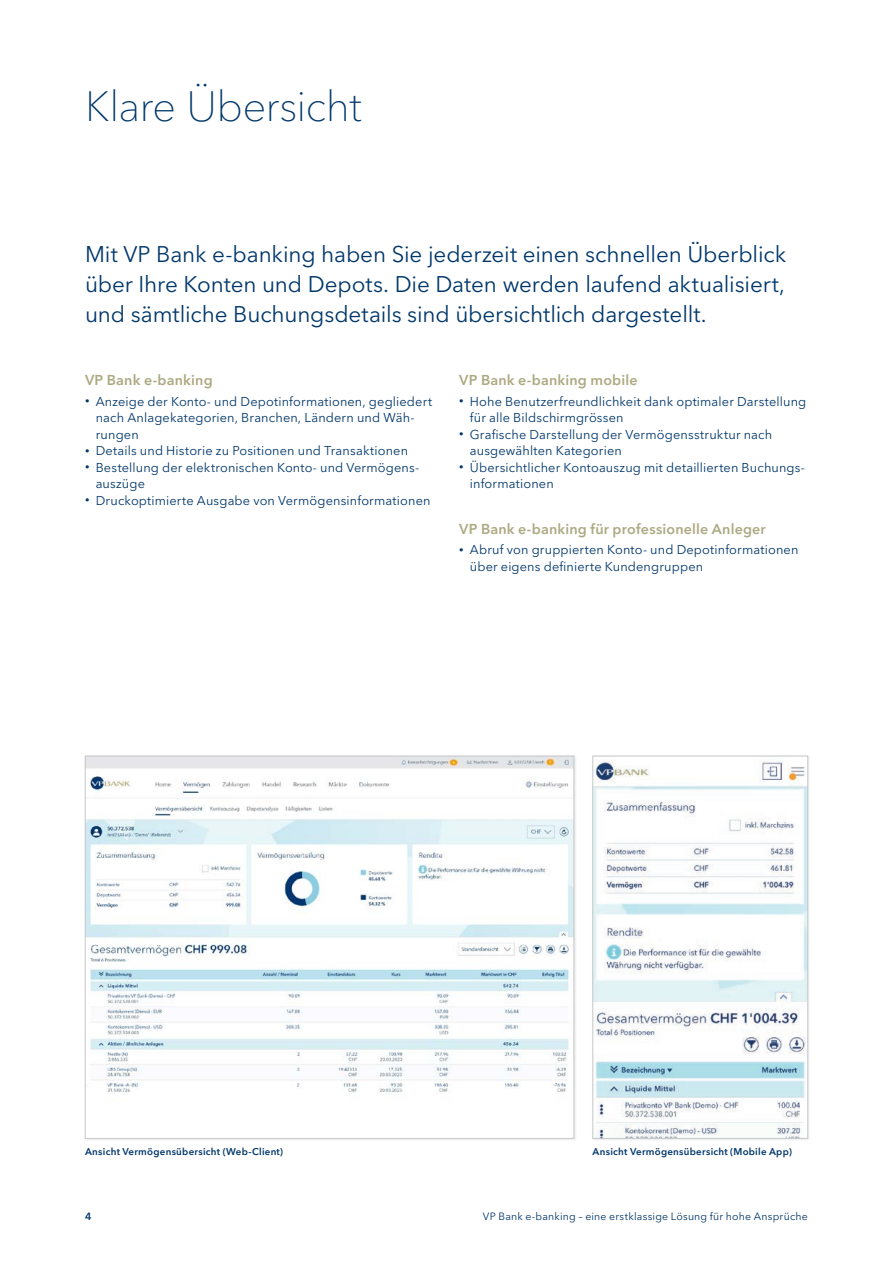
<style>
.page{position:relative;width:893px;height:1263px;background:#fff}
.page>*{position:absolute;margin:0;border:0;box-sizing:border-box;transform-origin:0 0}
.t1{font:100 42px "VP Next";letter-spacing:-.015em;color:#00376b}
.t2{font:22.5px/30px "VP Next";letter-spacing:-.005em;color:#00376b;text-align:justify}
.t3{font:600 14.25px "VP Next";letter-spacing:.01em;color:#ada982}
.t4{font:12.75px/16.5px "VP Next";letter-spacing:.01em;color:#00376b}
.t5{font:10.5px "VP Next";letter-spacing:.02em;color:#00376b}
.t6{font:600 10.5px "VP Next";color:#00376b}
.t7{font:600 9.75px "VP Next";letter-spacing:.025em;color:#00376b}
.s1{font-size:8.85px}
</style>
<div class="page">
<div style="left:591px;top:755px;width:220px;height:386px;background:#231f20;opacity:.1"></div>
<img style="left:595px;top:758px;width:211px;height:378px">
<div style="left:593px;top:756px;width:215px;height:382px;border:1px solid #c7c8ca"></div>
<img style="left:87px;top:758px;width:485px;height:336px">
<h1 class="t1" style="left:85px;top:81px;width:278px">Klare Übersicht</h1>
<h2 class="t2" style="left:85px;top:239px;width:703px">Mit VP Bank e-banking haben Sie jederzeit einen schnellen Überblick über Ihre Konten und Depots. Die Daten werden laufend aktualisiert, und sämtliche Buchungsdetails sind übersichtlich dargestellt.</h2>
<p class="t3" style="left:85px;top:371px;width:129px">VP Bank e-banking</p>
<p class="t4" style="left:96px;top:393px;width:338px;text-indent:-11px"><span class="s1">•</span> Anzeige der Konto- und Depotinformationen, gegliedert nach Anlagekategorien, Branchen, Ländern und Wäh&shy;rungen</p>
<p class="t4" style="left:85px;top:442px;width:325px"><span class="s1">•</span> Details und Historie zu Positionen und Transaktionen</p>
<p class="t4" style="left:96px;top:459px;width:324px;text-indent:-11px"><span class="s1">•</span> Bestellung der elektronischen Konto- und Vermögens&shy;auszüge</p>
<p class="t4" style="left:85px;top:492px;width:347px"><span class="s1">•</span> Druckoptimierte Ausgabe von Vermögensinformationen</p>
<p class="t3" style="left:459px;top:371px;width:180px">VP Bank e-banking mobile</p>
<p class="t4" style="left:470px;top:393px;width:338px;text-indent:-11px"><span class="s1">•</span> Hohe Benutzerfreundlichkeit dank optimaler Darstellung für alle Bildschirmgrössen</p>
<p class="t4" style="left:470px;top:426px;width:304px;text-indent:-11px"><span class="s1">•</span> Grafische Darstellung der Vermögensstruktur nach ausgewählten Kategorien</p>
<p class="t4" style="left:470px;top:459px;width:335px;text-indent:-11px"><span class="s1">•</span> Übersichtlicher Kontoauszug mit detaillierten Buchungs&shy;informationen</p>
<p class="t3" style="left:459px;top:520px;width:308px">VP Bank e-banking für professionelle Anleger</p>
<p class="t4" style="left:470px;top:541px;width:330px;text-indent:-11px"><span class="s1">•</span> Abruf von gruppierten Konto- und Depotinformationen über eigens definierte Kundengruppen</p>
<p class="t7" style="left:85px;top:1145px;width:200px">Ansicht Vermögensübersicht (Web-Client)</p>
<p class="t7" style="left:593px;top:1145px;width:201px">Ansicht Vermögensübersicht (Mobile App)</p>
<p class="t6" style="left:85px;top:1210px;width:8px">4</p>
<p class="t5" style="left:483px;top:1210px;width:326px">VP Bank e-banking – eine erstklassige Lösung für hohe Ansprüche</p>
</div>
